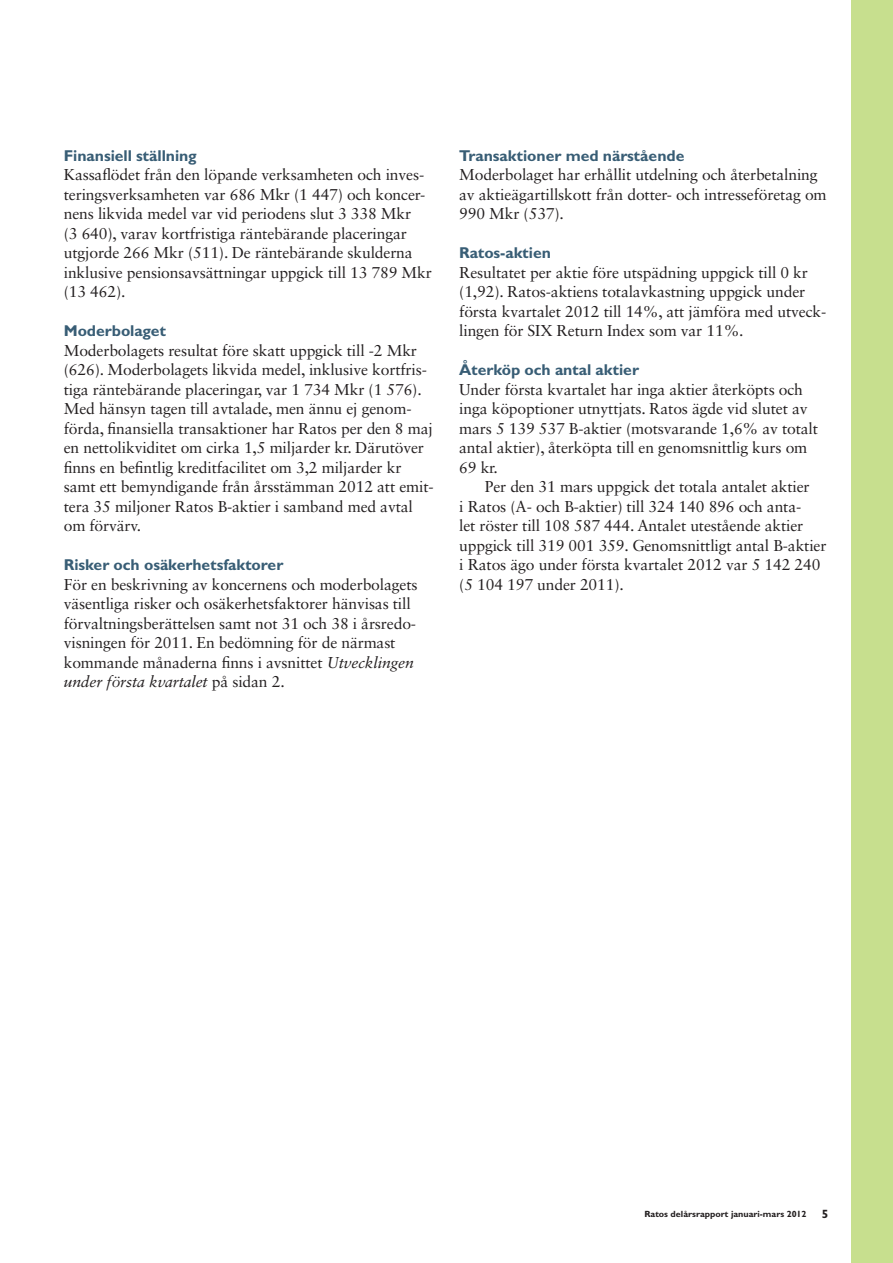
<style>
.page{position:relative;width:893px;height:1263px;background:#fff}
.page>*{position:absolute;margin:0;border:0;box-sizing:border-box;transform-origin:0 0}
.xBrödtext_1{font:15.75px/19.5px "Sabon LT Std";letter-spacing:-.01em;color:#231f20}
.xBrödtext_in{font:15.75px/19.5px "Sabon LT Std";letter-spacing:-.01em;color:#231f20}
.xMellanrubrik{font:700 15.75px "Gill Sans MT Std";letter-spacing:-.005em;color:#385d75}
.t1{font:700 12px "Gill Sans MT Std";color:#231f20}
.t2{font:700 9px "Gill Sans MT Std";color:#231f20}
.s1{font-style:italic}
</style>
<div class="page">
<div style="left:851px;top:0;width:42px;height:1263px;background:#c7df8e"></div>
<p class="xMellanrubrik" style="left:64px;top:146px;width:134px">Finansiell ställning</p>
<p class="xBrödtext_1" style="left:64px;top:165px;width:370px">Kassaflödet från den löpande verksamheten och inves&shy;teringsverksamheten var 686 Mkr (1 447) och koncer&shy;nens likvida medel var vid periodens slut 3 338 Mkr<br>(3 640), varav kortfristiga räntebärande placeringar utgjorde 266 Mkr (511). De räntebärande skulderna inklusive pensionsavsättningar uppgick till 13 789 Mkr (13 462).</p>
<p class="xMellanrubrik" style="left:64px;top:321px;width:104px">Moderbolaget</p>
<p class="xBrödtext_1" style="left:64px;top:340px;width:371px">Moderbolagets resultat före skatt uppgick till -2 Mkr (626). Moderbolagets likvida medel, inklusive kortfris&shy;tiga räntebärande placeringar, var 1 734 Mkr (1 576).<br>Med hänsyn tagen till avtalade, men ännu ej genom&shy;förda, finansiella transaktioner har Ratos per den 8 maj en nettolikviditet om cirka 1,5 miljarder kr. Därutöver finns en befintlig kreditfacilitet om 3,2 miljarder kr samt ett bemyndigande från årsstämman 2012 att emit&shy;tera 35 miljoner Ratos B-aktier i samband med avtal om förvärv.</p>
<p class="xMellanrubrik" style="left:64px;top:555px;width:221px">Risker och osäkerhetsfaktorer</p>
<p class="xBrödtext_1" style="left:64px;top:574px;width:355px">För en beskrivning av koncernens och moderbolagets väsentliga risker och osäkerhetsfaktorer hänvisas till förvaltningsberättelsen samt not 31 och 38 i årsredo&shy;visningen för 2011. En bedömning för de närmast kommande månaderna finns i avsnittet <span class="s1">Utvecklingen under första kvartalet</span> på sidan 2.</p>
<p class="xMellanrubrik" style="left:459px;top:146px;width:227px">Transaktioner med närstående</p>
<p class="xBrödtext_1" style="left:459px;top:165px;width:369px">Moderbolaget har erhållit utdelning och återbetalning av aktieägartillskott från dotter- och intresseföretag om<br>990 Mkr (537).</p>
<p class="xMellanrubrik" style="left:459px;top:243px;width:93px">Ratos-aktien</p>
<p class="xBrödtext_1" style="left:459px;top:262px;width:369px">Resultatet per aktie före utspädning uppgick till 0 kr (1,92). Ratos-aktiens totalavkastning uppgick under första kvartalet 2012 till 14%, att jämföra med utveck&shy;lingen för SIX Return Index som var 11%.</p>
<p class="xMellanrubrik" style="left:459px;top:360px;width:181px">Återköp och antal aktier</p>
<p class="xBrödtext_1" style="left:459px;top:379px;width:360px">Under första kvartalet har inga aktier återköpts och inga köpoptioner utnyttjats. Ratos ägde vid slutet av mars 5 139 537 B-aktier (motsvarande 1,6% av totalt antal aktier), återköpta till en genomsnittlig kurs om 69 kr.</p>
<p class="xBrödtext_in" style="left:459px;top:477px;width:369px;text-indent:26px">Per den 31 mars uppgick det totala antalet aktier<br>i Ratos (A- och B-aktier) till 324 140 896 och anta-<br>let röster till 108 587 444. Antalet utestående aktier uppgick till 319 001 359. Genomsnittligt antal B-aktier i Ratos ägo under första kvartalet 2012 var 5 142 240 (5 104 197 under 2011).</p>
<p class="t2" style="left:644px;top:1209px;width:164px">Ratos delårsrapport januari-mars 2012</p>
<p class="t1" style="left:822px;top:1206px;width:8px">5</p>
</div>
